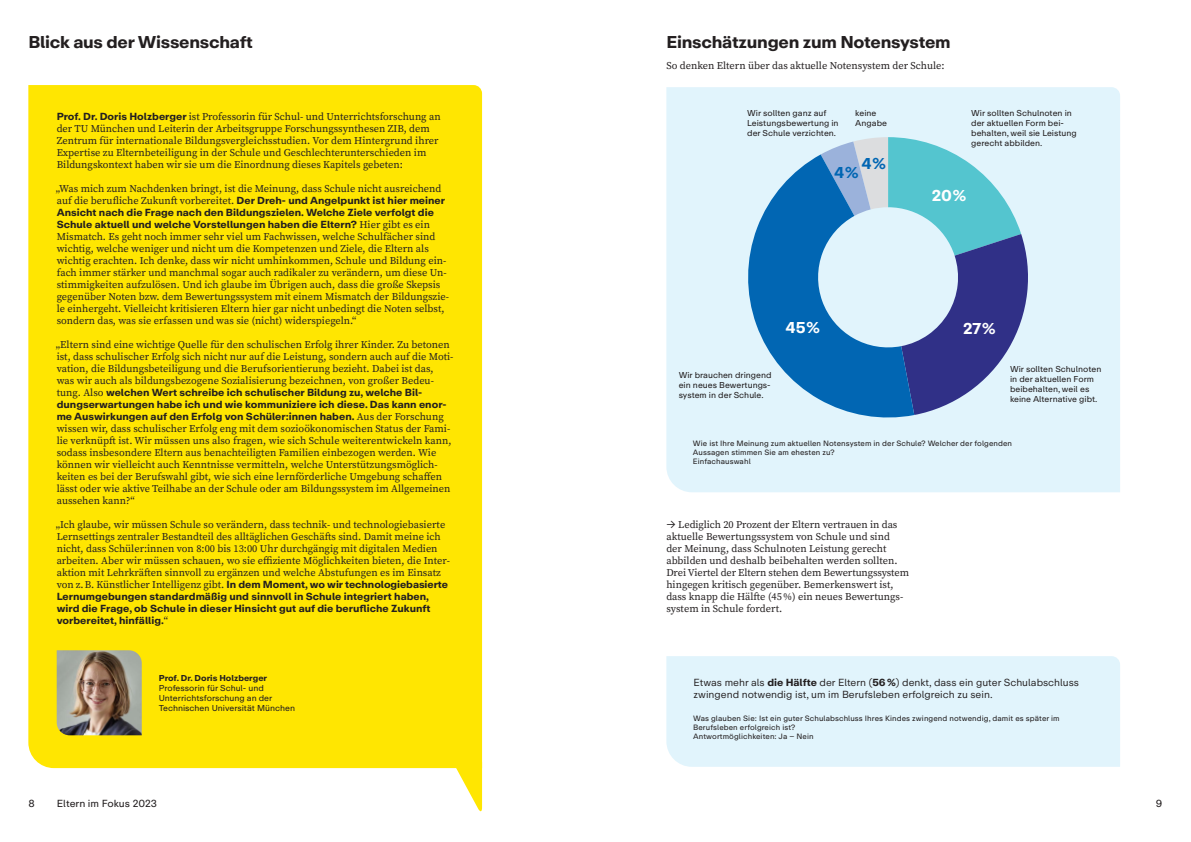
<style>
.page{position:relative;width:1191px;height:842px;background:#fff}
.page>*{position:absolute;margin:0;border:0;box-sizing:border-box;transform-origin:0 0}
.Überschrift_2{font:700 17px "Koerber Repro";letter-spacing:-.015em;color:#231f20}
.Überschrift{font:700 17px "Koerber Repro";letter-spacing:-.015em;color:#231f20}
.Bildunterschriften{font:700 15.6px "Koerber Repro";color:#fff}
.Bildunterschriften-2{font:700 15.6px "Koerber Repro";color:#0166b3}
.Fließtext{font:10.4px/12px "Source Serif Pro";color:#231f20}
.Fließtext-2{font:700 10.2px/12px "Koerber Repro";color:#231f20}
.Fließtext-3{font:10.2px/12px "Koerber Repro Screen";color:#231f20}
.t1{font:10.2px "Koerber Repro";color:#231f20}
.Bildunterschriften-3{font:8.5px/10px "Koerber Repro";color:#231f20}
.Bildunterschriften-4{font:700 8.5px "Koerber Repro";color:#231f20}
.Fußnoten{font:7.7px/9.2px "Koerber Repro";letter-spacing:.01em;color:#231f20}
.s1{font-family:"Koerber Repro";font-weight:700;font-size:10.2px}
.s2{font-family:"Source Serif Pro";font-weight:400;font-size:10.4px}
.s3{font-family:"Koerber Repro Screen";font-size:10.2px}
.s4{font-family:"Koerber Repro";font-weight:700}
</style>
<div class="page">
<div style="left:666px;top:87px;width:454px;height:405px;background:#e1f4fc"></div>
<svg style="left:820px;top:137px;width:209px;height:278px;background:#80a2c7"></svg>
<svg style="left:745px;top:154px;width:169px;height:267px;background:#70acd5"></svg>
<div style="left:666px;top:656px;width:454px;height:111px;background:#e1f4fc"></div>
<div style="left:28px;top:85px;width:454px;height:683px;background:#ffe601"></div>
<img style="left:57px;top:650px;width:85px;height:85px">
<svg style="left:450px;top:754px;width:32px;height:58px"></svg>
<p class="Überschrift" style="left:28px;top:31px;width:226px">Blick aus der Wissenschaft</p>
<p class="Überschrift_2" style="left:666px;top:31px;width:286px">Einschätzungen zum Notensystem</p>
<p class="Fließtext" style="left:666px;top:59px;width:280px">So denken Eltern über das aktuelle Notensystem der Schule:</p>
<p class="Fließtext" style="left:57px;top:111px;width:385px"><span class="s1">Prof. Dr. Doris Holzberger</span> ist Professorin für Schul- und Unterrichtsforschung an der TU München und Leiterin der Arbeitsgruppe Forschungssynthesen ZIB, dem Zentrum für internationale Bildungsvergleichsstudien. Vor dem Hintergrund ihrer Expertise zu Elternbeteiligung in der Schule und Geschlechterunterschieden im Bildungskontext haben wir sie um die Einordnung dieses Kapitels gebeten:</p>
<p class="Fließtext" style="left:56px;top:183px;width:391px">„Was mich zum Nachdenken bringt, ist die Meinung, dass Schule nicht ausreichend auf die berufliche Zukunft vorbereitet. <span class="s1">Der Dreh- und Angelpunkt ist hier meiner</span></p>
<p class="Fließtext-2" style="left:57px;top:207px;width:379px">Ansicht nach die Frage nach den Bildungszielen. Welche Ziele verfolgt die<br>Schule aktuell und welche Vorstellungen haben die Eltern? <span class="s2">Hier gibt es ein</span></p>
<p class="Fließtext" style="left:57px;top:231px;width:394px">Mismatch. Es geht noch immer sehr viel um Fachwissen, welche Schulfächer sind wichtig, welche weniger und nicht um die Kompetenzen und Ziele, die Eltern als wichtig erachten. Ich denke, dass wir nicht umhinkommen, Schule und Bildung ein&shy;fach immer stärker und manchmal sogar auch radikaler zu verändern, um diese Un&shy;stimmigkeiten aufzulösen. Und ich glaube im Übrigen auch, dass die große Skepsis gegenüber Noten bzw. dem Bewertungssystem mit einem Mismatch der Bildungszie&shy;le einhergeht. Vielleicht kritisieren Eltern hier gar nicht unbedingt die Noten selbst, sondern das, was sie erfassen und was sie (nicht) widerspiegeln.“</p>
<p class="Fließtext" style="left:56px;top:339px;width:399px">„Eltern sind eine wichtige Quelle für den schulischen Erfolg ihrer Kinder. Zu betonen ist, dass schulischer Erfolg sich nicht nur auf die Leistung, sondern auch auf die Moti&shy;vation, die Bildungsbeteiligung und die Berufsorientierung bezieht. Dabei ist das,<br>was wir auch als bildungsbezogene Sozialisierung bezeichnen, von großer Bedeu-</p>
<p class="Fließtext-2" style="left:57px;top:387px;width:391px"><span class="s2">tung. Also</span> welchen Wert schreibe ich schulischer Bildung zu, welche Bil&shy;dungserwartungen habe ich und wie kommuniziere ich diese. Das kann enor&shy;me Auswirkungen auf den Erfolg von Schüler:innen haben. <span class="s2">Aus der Forschung</span></p>
<p class="Fließtext" style="left:57px;top:423px;width:396px">wissen wir, dass schulischer Erfolg eng mit dem sozioökonomischen Status der Fami&shy;lie verknüpft ist. Wir müssen uns also fragen, wie sich Schule weiterentwickeln kann, sodass insbesondere Eltern aus benachteiligten Familien einbezogen werden. Wie können wir vielleicht auch Kenntnisse vermitteln, welche Unterstützungsmöglich&shy;keiten es bei der Berufswahl gibt, wie sich eine lernförderliche Umgebung schaffen lässt oder wie aktive Teilhabe an der Schule oder am Bildungssystem im Allgemeinen aussehen kann?“</p>
<p class="Fließtext" style="left:56px;top:519px;width:395px">„Ich glaube, wir müssen Schule so verändern, dass technik- und technologiebasierte Lernsettings zentraler Bestandteil des alltäglichen Geschäfts sind. Damit meine ich nicht, dass Schüler:innen von 8:00 bis 13:00 Uhr durchgängig mit digitalen Medien arbeiten. Aber wir müssen schauen, wo sie effiziente Möglichkeiten bieten, die Inter&shy;aktion mit Lehrkräften sinnvoll zu ergänzen und welche Abstufungen es im Einsatz</p>
<p class="Fließtext-2" style="left:57px;top:579px;width:393px"><span class="s2">von z.B. Künstlicher Intelligenz gibt.</span> In dem Moment, wo wir technologiebasierte Lernumgebungen standardmäßig und sinnvoll in Schule integriert haben, wird die Frage, ob Schule in dieser Hinsicht gut auf die berufliche Zukunft vorbereitet, hinfällig.<span class="s2">“</span></p>
<p class="Bildunterschriften-3" style="left:747px;top:108px;width:93px">Wir sollten ganz auf<br>Leistungsbewertung in der Schule verzichten.</p>
<p class="Bildunterschriften-3" style="left:855px;top:108px;width:33px">keine<br>Angabe</p>
<p class="Bildunterschriften-2" style="left:861px;top:153px;width:26px">4 %</p>
<p class="Bildunterschriften-2" style="left:834px;top:162px;width:26px">4 %</p>
<p class="Bildunterschriften-3" style="left:971px;top:108px;width:107px">Wir sollten Schulnoten in der aktuellen Form bei&shy;behalten, weil sie Leistung gerecht abbilden.</p>
<p class="Bildunterschriften" style="left:931px;top:185px;width:36px">20%</p>
<p class="Bildunterschriften-3" style="left:678px;top:370px;width:94px">Wir brauchen dringend ein neues Bewertungs&shy;system in der Schule.</p>
<p class="Bildunterschriften" style="left:785px;top:317px;width:36px">45%</p>
<p class="Bildunterschriften" style="left:963px;top:319px;width:34px">27%</p>
<p class="Bildunterschriften-3" style="left:1010px;top:364px;width:93px">Wir sollten Schulnoten in der aktuellen Form beibehalten, weil es keine Alternative gibt.</p>
<p class="Fußnoten" style="left:693px;top:438px;width:321px">Wie ist Ihre Meinung zum aktuellen Notensystem in der Schule? Welcher der folgenden<br>Aussagen stimmen Sie am ehesten zu?</p>
<p class="Fußnoten" style="left:693px;top:457px;width:59px">Einfachauswahl</p>
<p class="Fließtext" style="left:666px;top:519px;width:244px"><span class="s3">→</span> Lediglich 20 Prozent der Eltern vertrauen in das aktuelle Bewertungssystem von Schule und sind<br>der Meinung, dass Schulnoten Leistung gerecht abbilden und deshalb beibehalten werden sollten.<br>Drei Viertel der Eltern stehen dem Bewertungssystem hingegen kritisch gegenüber. Bemerkenswert ist, dass knapp die Hälfte (45%) ein neues Bewertungs&shy;system in Schule fordert.</p>
<p class="Bildunterschriften-4" style="left:159px;top:672px;width:110px">Prof. Dr. Doris Holzberger</p>
<p class="Bildunterschriften-3" style="left:159px;top:683px;width:138px">Professorin für Schul- und<br>Unterrichtsforschung an der<br>Technischen Universität München</p>
<p class="Fließtext-3" style="left:693px;top:676px;width:387px">Etwas mehr als <span class="s4">die Hälfte</span> der Eltern (<span class="s4">56 %</span>) denkt, dass ein guter Schulabschluss zwingend notwendig ist, um im Berufsleben erfolgreich zu sein.</p>
<p class="Fußnoten" style="left:693px;top:713px;width:368px">Was glauben Sie: Ist ein guter Schulabschluss Ihres Kindes zwingend notwendig, damit es später im<br>Berufsleben erfolgreich ist?</p>
<p class="Fußnoten" style="left:693px;top:732px;width:122px">Antwortmöglichkeiten: Ja – Nein</p>
<p class="t1" style="left:28px;top:797px;width:8px">8</p>
<p class="t1" style="left:57px;top:797px;width:102px">Eltern im Fokus 2023</p>
<p class="t1" style="left:1156px;top:797px;width:8px">9</p>
</div>
